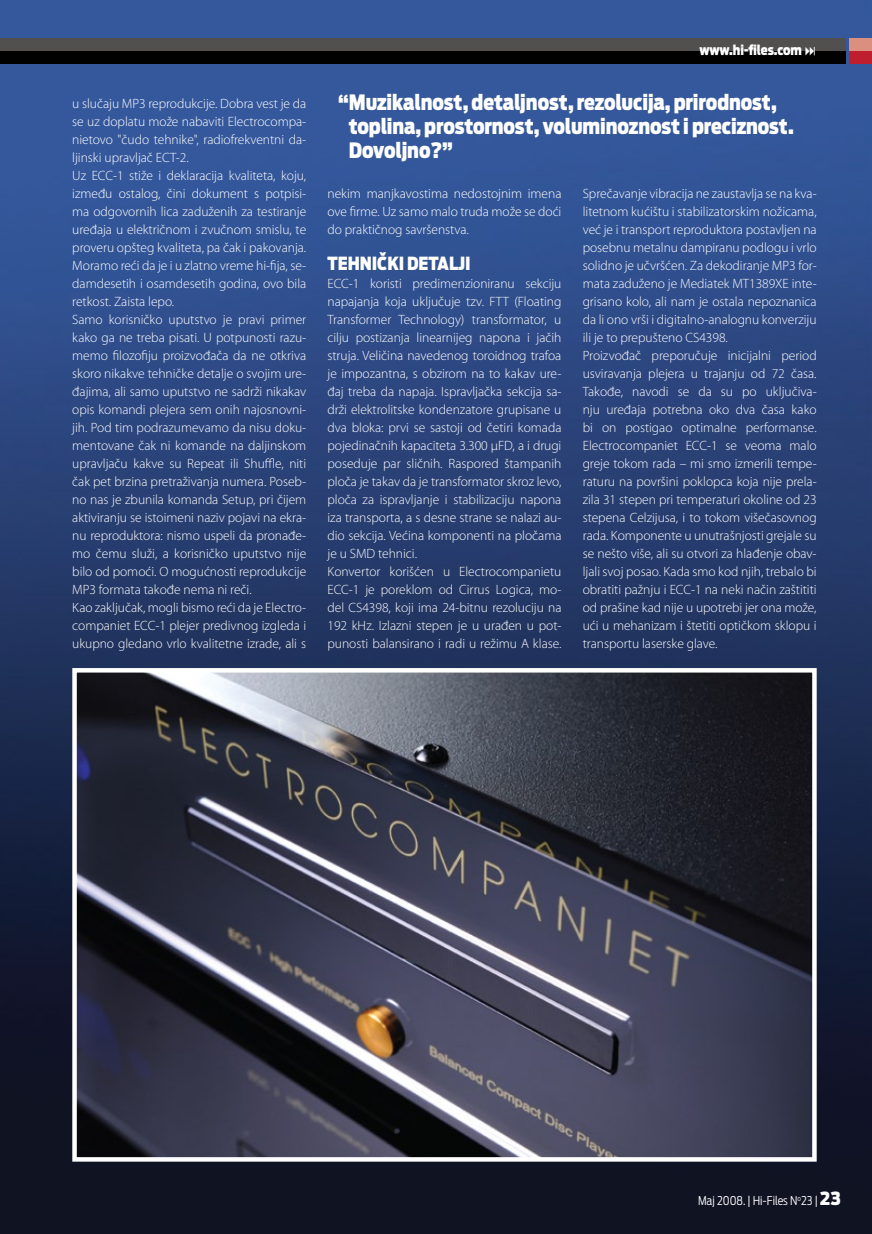
<style>
.page{position:relative;width:872px;height:1234px;background:#fff}
.page>*{position:absolute;margin:0;border:0;box-sizing:border-box;transform-origin:0 0}
.t1{font:900 21px/24px "Antenna Cond";letter-spacing:-.005em;color:#fff;scale:.95 1}
.t2{font:900 18px "Antenna Cond";letter-spacing:-.005em;color:#fff;scale:.95 1}
.t3{font:300 13.5px/18px "Myriad Pro";letter-spacing:-.005em;color:#fff}
.t4{font:900 13.5px "Antenna Cond";letter-spacing:-.005em;color:#fff;scale:.95 1}
.t5{font:300 12px "Antenna Cond";color:#fff}
.s1{font-weight:900;font-size:18px}
</style>
<div class="page">
<img style="left:0;top:0;width:872px;height:1233px">
<div style="left:0;top:39px;width:845px;height:25px;background:#010101"></div>
<div style="left:0;top:39px;width:845px;height:12px;background:#52504f"></div>
<div style="left:849px;top:39px;width:23px;height:25px;background:#be1e2d"></div>
<div style="left:849px;top:39px;width:23px;height:12px;background:#db907f"></div>
<img style="left:77px;top:673px;width:734px;height:483px">
<div style="left:72px;top:668px;width:744px;height:493px;border:4px solid #fff"></div>
<p class="t3" style="left:72px;top:95px;width:235px">u slučaju MP3 reprodukcije. Dobra vest je da se uz doplatu može nabaviti Electrocompa&shy;nietovo "čudo tehnike", radiofrekventni da&shy;ljinski upravljač ECT-2.<br>Uz ECC-1 stiže i deklaracija kvaliteta, koju, između ostalog, čini dokument s potpisi&shy;ma odgovornih lica zaduženih za testiranje uređaja u električnom i zvučnom smislu, te proveru opšteg kvaliteta, pa čak i pakovanja.<br>Moramo reći da je i u zlatno vreme hi-fija, se&shy;damdesetih i osamdesetih godina, ovo bila retkost. Zaista lepo.<br>Samo korisničko uputstvo je pravi primer kako ga ne treba pisati. U potpunosti razu&shy;memo filozofiju proizvođača da ne otkriva skoro nikakve tehničke detalje o svojim ure&shy;đajima, ali samo uputstvo ne sadrži nikakav opis komandi plejera sem onih najosnovni&shy;jih. Pod tim podrazumevamo da nisu doku&shy;mentovane čak ni komande na daljinskom upravljaču kakve su Repeat ili Shuffle, niti čak pet brzina pretraživanja numera. Poseb&shy;no nas je zbunila komanda Setup, pri čijem aktiviranju se istoimeni naziv pojavi na ekra&shy;nu reproduktora: nismo uspeli da pronađe&shy;mo čemu služi, a korisničko uputstvo nije bilo od pomoći. O mogućnosti reprodukcije MP3 formata takođe nema ni reči.<br>Kao zaključak, mogli bismo reći da je Electro&shy;companiet ECC-1 plejer predivnog izgleda i ukupno gledano vrlo kvalitetne izrade, ali s</p>
<p class="t4" style="left:699px;top:42px;width:109px">www.hi-files.com</p>
<h1 class="t1" style="left:349px;top:90px;width:470px;text-indent:-11px">“Muzikalnost, detaljnost, rezolucija, prirodnost, toplina, prostornost, voluminoznost i preciznost.<br>Dovoljno?”</h1>
<p class="t3" style="left:327px;top:185px;width:235px;text-align:justify">nekim manjkavostima nedostojnim imena ove firme. Uz samo malo truda može se doći do praktičnog savršenstva.</p>
<h2 class="t2" style="left:327px;top:252px;width:152px">TEHNIČKI DETALJI</h2>
<p class="t3" style="left:327px;top:275px;width:235px">ECC-1 koristi predimenzioniranu sekciju napajanja koja uključuje tzv. FTT (Floating Transformer Technology) transformator, u cilju postizanja linearnijeg napona i jačih struja. Veličina navedenog toroidnog trafoa je impozantna, s obzirom na to kakav ure&shy;đaj treba da napaja. Ispravljačka sekcija sa&shy;drži elektrolitske kondenzatore grupisane u dva bloka: prvi se sastoji od četiri komada pojedinačnih kapaciteta 3.300 µFD, a i drugi poseduje par sličnih. Raspored štampanih ploča je takav da je transformator skroz levo, ploča za ispravljanje i stabilizaciju napona iza transporta, a s desne strane se nalazi au&shy;dio sekcija. Većina komponenti na pločama je u SMD tehnici.<br>Konvertor korišćen u Electrocompanietu ECC-1 je poreklom od Cirrus Logica, mo&shy;del CS4398, koji ima 24-bitnu rezoluciju na 192 kHz. Izlazni stepen je u urađen u pot&shy;punosti balansirano i radi u režimu A klase.</p>
<p class="t3" style="left:583px;top:185px;width:235px">Sprečavanje vibracija ne zaustavlja se na kva&shy;litetnom kućištu i stabilizatorskim nožicama, već je i transport reproduktora postavljen na posebnu metalnu dampiranu podlogu i vrlo solidno je učvršćen. Za dekodiranje MP3 for&shy;mata zaduženo je Mediatek MT1389XE inte&shy;grisano kolo, ali nam je ostala nepoznanica da li ono vrši i digitalno-analognu konverziju ili je to prepušteno CS4398.<br>Proizvođač preporučuje inicijalni period usviravanja plejera u trajanju od 72 časa.<br>Takođe, navodi se da su po uključiva&shy;nju uređaja potrebna oko dva časa kako bi on postigao optimalne performanse.<br>Electrocompaniet ECC-1 se veoma malo greje tokom rada – mi smo izmerili tempe&shy;raturu na površini poklopca koja nije prela&shy;zila 31 stepen pri temperaturi okoline od 23 stepena Celzijusa, i to tokom višečasovnog rada. Komponente u unutrašnjosti grejale su se nešto više, ali su otvori za hlađenje obav&shy;ljali svoj posao. Kada smo kod njih, trebalo bi obratiti pažnju i ECC-1 na neki način zaštititi od prašine kad nije u upotrebi jer ona može, ući u mehanizam i štetiti optičkom sklopu i transportu laserske glave.</p>
<p class="t5" style="left:698px;top:1193px;width:144px">Maj 2008. | Hi-Files N<sup>o</sup>23 | <span class="s1">23</span></p>
</div>
